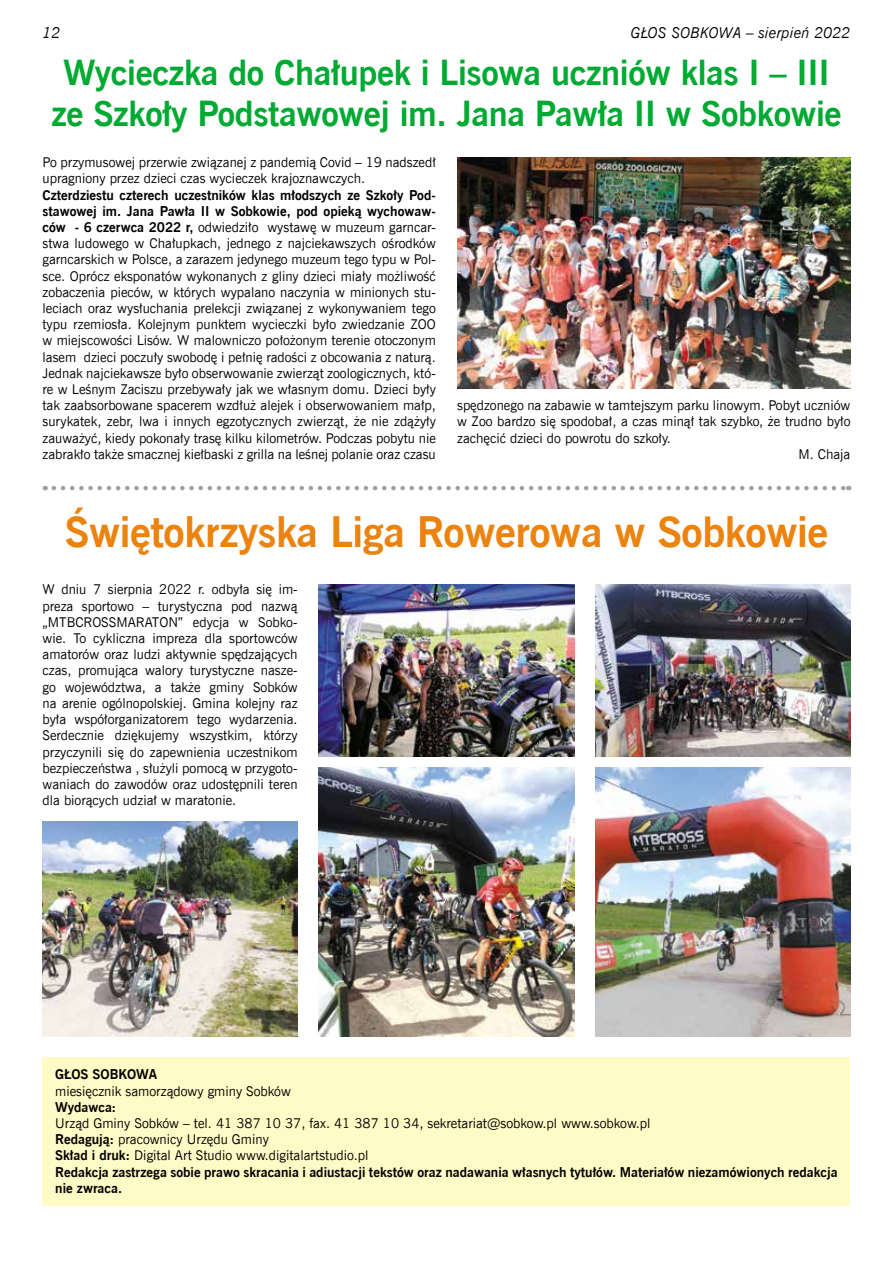
<style>
.page{position:relative;width:893px;height:1263px;background:#fff}
.page>*{position:absolute;margin:0;border:0;box-sizing:border-box;transform-origin:0 0}
.t1{font:700 42px "News Goth EU";letter-spacing:-.01em;color:#eb830e}
.t2{font:700 34.5px/41.4px "News Goth EU";letter-spacing:-.01em;color:#00aa32;text-align:center}
.t3{font:italic 15px "News Goth EU";color:#000}
.t4{font:13.5px/16.2px "News Goth EU";color:#000;text-align:justify}
.t5{font:700 13.5px/16.2px "News Goth EU";color:#000}
.s1{font-weight:700}
.s2{font-weight:400}
</style>
<div class="page">
<img style="left:457px;top:157px;width:393px;height:231px">
<div style="left:43px;top:1057px;width:807px;height:148px;background:#fffbc6"></div>
<img style="left:595px;top:585px;width:255px;height:172px">
<img style="left:595px;top:767px;width:255px;height:270px">
<img style="left:43px;top:822px;width:255px;height:215px">
<img style="left:319px;top:585px;width:255px;height:172px">
<img style="left:319px;top:767px;width:255px;height:270px">
<svg style="left:54px;top:486px;width:795px;height:4px"></svg>
<p class="t3" style="left:43px;top:24px;width:20px">12</p>
<p class="t3" style="left:631px;top:24px;width:221px">GŁOS SOBKOWA – sierpień 2022</p>
<h2 class="t2" style="left:51px;top:53px;width:792px">Wycieczka do Chałupek i Lisowa uczniów klas I – III ze Szkoły Podstawowej im. Jana Pawła II w Sobkowie</h2>
<p class="t4" style="left:43px;top:155px;width:395px">Po przymusowej przerwie związanej z pandemią Covid – 19 nadszedł upragniony przez dzieci czas wycieczek krajoznawczych.</p>
<p class="t4" style="left:43px;top:187px;width:395px"><span class="s1">Czterdziestu czterech uczestników klas młodszych ze Szkoły Pod&shy;stawowej im. Jana Pawła II w Sobkowie, pod opieką wychowaw&shy;ców - 6 czerwca 2022 r,</span> odwiedziło wystawę w muzeum garncar&shy;stwa ludowego w Chałupkach, jednego z najciekawszych ośrodków garncarskich w Polsce, a zarazem jedynego muzeum tego typu w Pol&shy;sce. Oprócz eksponatów wykonanych z gliny dzieci miały możliwość zobaczenia pieców, w których wypalano naczynia w minionych stu&shy;leciach oraz wysłuchania prelekcji związanej z wykonywaniem tego typu rzemiosła. Kolejnym punktem wycieczki było zwiedzanie ZOO w miejscowości Lisów. W malowniczo położonym terenie otoczonym lasem dzieci poczuły swobodę i pełnię radości z obcowania z naturą.<br>Jednak najciekawsze było obserwowanie zwierząt zoologicznych, któ&shy;re w Leśnym Zaciszu przebywały jak we własnym domu. Dzieci były tak zaabsorbowane spacerem wzdłuż alejek i obserwowaniem małp, surykatek, zebr, lwa i innych egzotycznych zwierząt, że nie zdążyły zauważyć, kiedy pokonały trasę kilku kilometrów. Podczas pobytu nie zabrakło także smacznej kiełbaski z grilla na leśnej polanie oraz czasu</p>
<p class="t4" style="left:457px;top:398px;width:395px">spędzonego na zabawie w tamtejszym parku linowym. Pobyt uczniów</p>
<p class="t4" style="left:457px;top:414px;width:395px">w Zoo bardzo się spodobał, a czas minął tak szybko, że trudno było</p>
<p class="t4" style="left:457px;top:430px;width:215px">zachęcić dzieci do powrotu do szkoły.</p>
<p class="t4" style="left:798px;top:446px;width:54px">M. Chaja</p>
<h1 class="t1" style="left:65px;top:506px;width:765px">Świętokrzyska Liga Rowerowa w Sobkowie</h1>
<p class="t4" style="left:43px;top:582px;width:257px">W dniu 7 sierpnia 2022 r. odbyła się im&shy;preza sportowo – turystyczna pod nazwą „MTBCROSSMARATON” edycja w Sobko&shy;wie. To cykliczna impreza dla sportowców amatorów oraz ludzi aktywnie spędzających czas, promująca walory turystyczne nasze&shy;go województwa, a także gminy Sobków na arenie ogólnopolskiej. Gmina kolejny raz była współorganizatorem tego wydarzenia.<br>Serdecznie dziękujemy wszystkim, którzy przyczynili się do zapewnienia uczestnikom bezpieczeństwa , służyli pomocą w przygoto&shy;waniach do zawodów oraz udostępnili teren dla biorących udział w maratonie.</p>
<p class="t5" style="left:55px;top:1067px;width:103px">GŁOS SOBKOWA</p>
<p class="t4" style="left:55px;top:1083px;width:237px">miesięcznik samorządowy gminy Sobków</p>
<p class="t5" style="left:55px;top:1099px;width:63px">Wydawca:</p>
<p class="t5" style="left:55px;top:1115px;width:784px"><span class="s2">Urząd Gminy Sobków – tel. 41 387 10 37, fax. 41 387 10 34, sekretariat@sobkow.pl www.sobkow.pl<br></span>Redagują: <span class="s2">pracownicy Urzędu Gminy<br></span>Skład i druk: <span class="s2">Digital Art Studio www.digitalartstudio.pl<br></span>Redakcja zastrzega sobie prawo skracania i adiustacji tekstów oraz nadawania własnych tytułów. Materiałów niezamówionych redakcja nie zwraca.</p>
</div>
